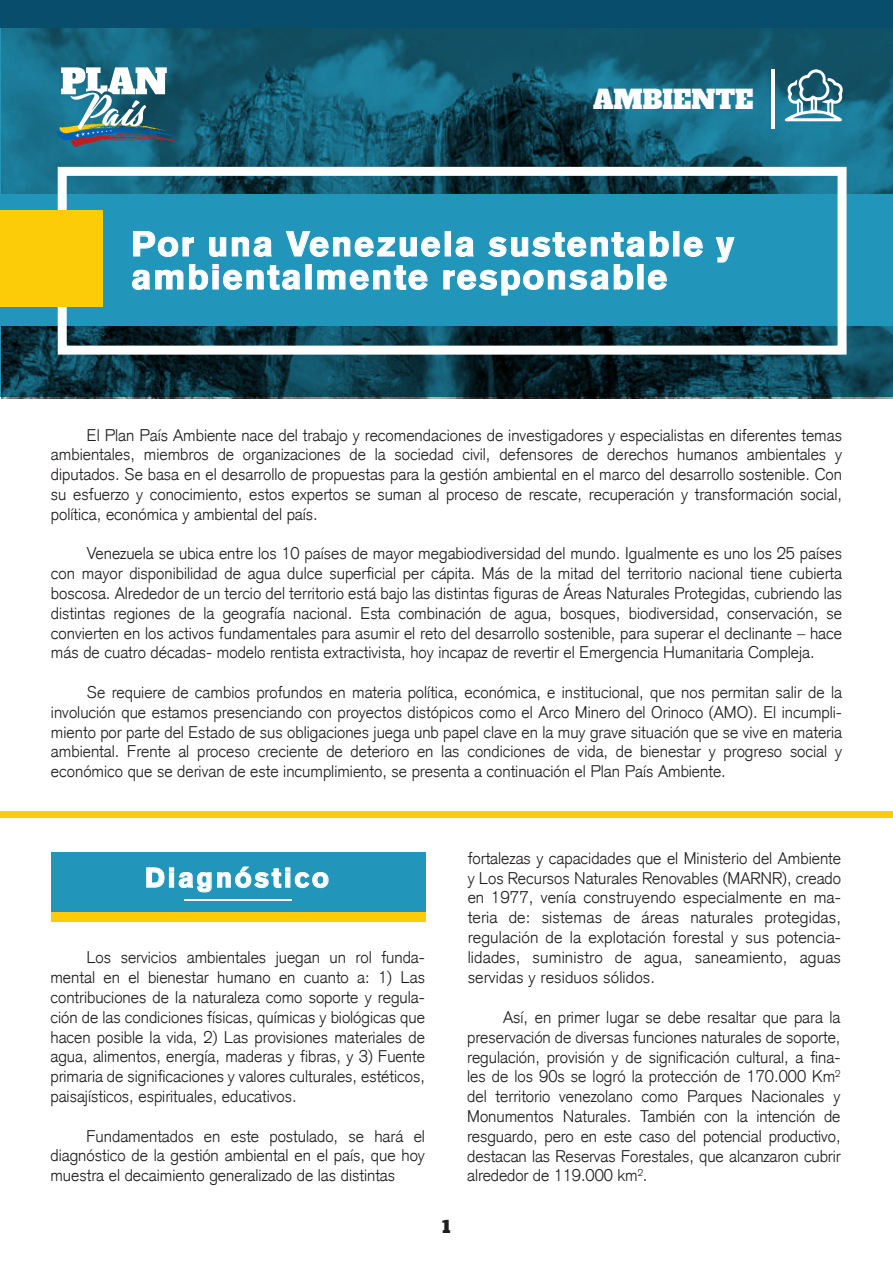
<style>
.page{position:relative;width:893px;height:1263px;background:#fff}
.page>*{position:absolute;margin:0;border:0;box-sizing:border-box;transform-origin:0 0}
.t1{font:900 34.5px/33px "Akzidenz Grotesk";letter-spacing:.05em;color:#fff}
.t2{font:900 27px "Akzidenz Grotesk";letter-spacing:.095em;color:#fff}
.t3{font:25.5px "Alfa Slab One";color:#fff}
.t4{font:300 16.5px/19.8px "Akzidenz Grotesk CE";color:#211e1e;text-align:justify}
.t5{font:16.5px "Alfa Slab One";color:#211e1e}
</style>
<div class="page">
<svg style="left:0;top:27px;width:893px;height:369px;background:#124f62"></svg>
<hr style="left:771px;top:69px;width:3px;height:59px;background:#fff">
<svg style="left:785px;top:69px;width:59px;height:52px"></svg>
<div style="left:0;top:194px;width:893px;height:132px;background:#2296ba"></div>
<svg style="left:57px;top:67px;width:120px;height:80px"></svg>
<svg style="left:133px;top:231px;width:61px;height:26px"></svg>
<svg style="left:209px;top:237px;width:17px;height:20px"></svg>
<svg style="left:232px;top:237px;width:40px;height:20px"></svg>
<svg style="left:286px;top:231px;width:154px;height:26px"></svg>
<div style="left:445px;top:231px;width:6px;height:25px;border:1px solid #fff"></div>
<svg style="left:456px;top:237px;width:18px;height:20px"></svg>
<svg style="left:488px;top:232px;width:156px;height:25px"></svg>
<svg style="left:650px;top:231px;width:19px;height:26px"></svg>
<div style="left:673px;top:231px;width:6px;height:25px;border:1px solid #fff"></div>
<svg style="left:684px;top:237px;width:19px;height:20px"></svg>
<svg style="left:716px;top:237px;width:18px;height:25px"></svg>
<svg style="left:132px;top:270px;width:51px;height:20px"></svg>
<svg style="left:189px;top:264px;width:111px;height:26px"></svg>
<svg style="left:317px;top:265px;width:110px;height:25px"></svg>
<svg style="left:443px;top:264px;width:190px;height:31px"></svg>
<svg style="left:648px;top:270px;width:19px;height:20px"></svg>
<div style="left:58px;top:167px;width:788px;height:188px;border:9px solid #fff"></div>
<div style="left:0;top:211px;width:102px;height:96px;background:#fdcc09"></div>
<div style="left:0;top:0;width:893px;height:27px;background:#094d6c"></div>
<div style="left:0;top:811px;width:893px;height:7px;background:#fdcc09"></div>
<div style="left:51px;top:852px;width:374px;height:62px;background:#2296ba"></div>
<div style="left:51px;top:912px;width:374px;height:10px;background:#fdcc09"></div>
<svg style="left:146px;top:867px;width:182px;height:25px"></svg>
<hr style="left:184px;top:900px;width:108px;height:1px;background:#fff">
<h3 class="t3" style="left:593px;top:77px;width:162px">AMBIENTE</h3>
<h1 class="t1" style="left:131px;top:227px;width:604px">Por una Venezuela sustentable y ambientalmente responsable</h1>
<p class="t4" style="left:51px;top:425px;width:793px;text-indent:36px">El Plan País Ambiente nace del trabajo y recomendaciones de investigadores y especialistas en diferentes temas ambientales, miembros de organizaciones de la sociedad civil, defensores de derechos humanos ambientales y diputados. Se basa en el desarrollo de propuestas para la gestión ambiental en el marco del desarrollo sostenible. Con su esfuerzo y conocimiento, estos expertos se suman al proceso de rescate, recuperación y transformación social, política, económica y ambiental del país.</p>
<p class="t4" style="left:51px;top:544px;width:793px;text-indent:36px">Venezuela se ubica entre los 10 países de mayor megabiodiversidad del mundo. Igualmente es uno los 25 países con mayor disponibilidad de agua dulce superficial per cápita. Más de la mitad del territorio nacional tiene cubierta boscosa. Alrededor de un tercio del territorio está bajo las distintas figuras de Áreas Naturales Protegidas, cubriendo las distintas regiones de la geografía nacional. Esta combinación de agua, bosques, biodiversidad, conservación, se convierten en los activos fundamentales para asumir el reto del desarrollo sostenible, para superar el declinante – hace más de cuatro décadas- modelo rentista extractivista, hoy incapaz de revertir el Emergencia Humanitaria Compleja.</p>
<p class="t4" style="left:51px;top:682px;width:793px;text-indent:36px">Se requiere de cambios profundos en materia política, económica, e institucional, que nos permitan salir de la involución que estamos presenciando con proyectos distópicos como el Arco Minero del Orinoco (AMO). El incumpli&shy;miento por parte del Estado de sus obligaciones juega unb papel clave en la muy grave situación que se vive en materia ambiental. Frente al proceso creciente de deterioro en las condiciones de vida, de bienestar y progreso social y económico que se derivan de este incumplimiento, se presenta a continuación el Plan País Ambiente.</p>
<h2 class="t2" style="left:145px;top:861px;width:185px">Diagnóstico</h2>
<p class="t4" style="left:50px;top:947px;width:376px;text-indent:36px">Los servicios ambientales juegan un rol funda&shy;mental en el bienestar humano en cuanto a: 1) Las contribuciones de la naturaleza como soporte y regula&shy;ción de las condiciones físicas, químicas y biológicas que hacen posible la vida, 2) Las provisiones materiales de agua, alimentos, energía, maderas y fibras, y 3) Fuente primaria de significaciones y valores culturales, estéticos, paisajísticos, espirituales, educativos.</p>
<p class="t4" style="left:50px;top:1126px;width:376px;text-indent:36px">Fundamentados en este postulado, se hará el diagnóstico de la gestión ambiental en el país, que hoy muestra el decaimiento generalizado de las distintas</p>
<p class="t5" style="left:442px;top:1212px;width:10px">1</p>
<p class="t4" style="left:468px;top:848px;width:375px">fortalezas y capacidades que el Ministerio del Ambiente y Los Recursos Naturales Renovables (MARNR), creado en 1977, venía construyendo especialmente en ma&shy;teria de: sistemas de áreas naturales protegidas, regulación de la explotación forestal y sus potencia&shy;lidades, suministro de agua, saneamiento, aguas servidas y residuos sólidos.</p>
<p class="t4" style="left:467px;top:1007px;width:375px;text-indent:36px">Así, en primer lugar se debe resaltar que para la preservación de diversas funciones naturales de soporte, regulación, provisión y de significación cultural, a fina&shy;les de los 90s se logró la protección de 170.000 Km<sup>2 </sup>del territorio venezolano como Parques Nacionales y Monumentos Naturales. También con la intención de resguardo, pero en este caso del potencial productivo, destacan las Reservas Forestales, que alcanzaron cubrir alrededor de 119.000 km<sup>2</sup>.</p>
</div>
